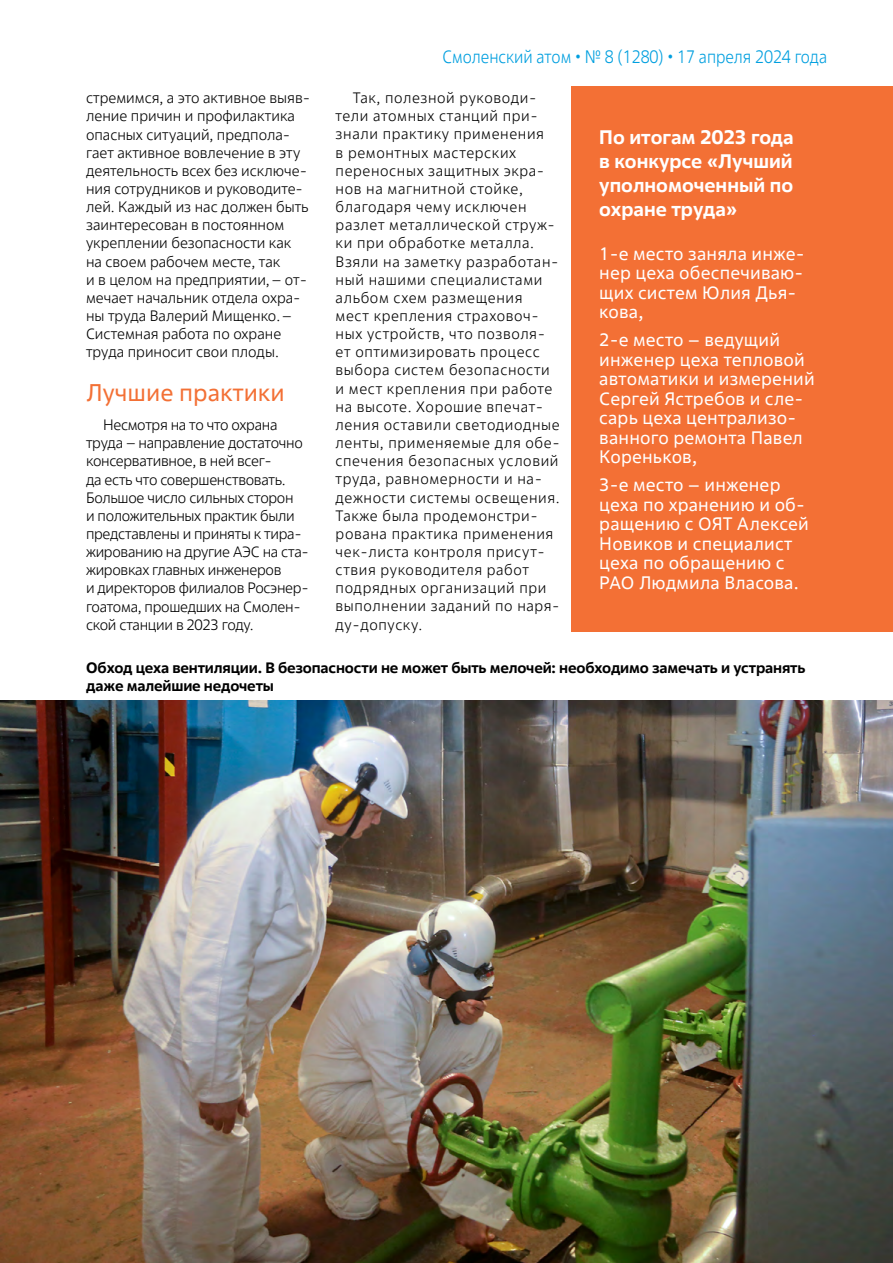
<style>
.page{position:relative;width:893px;height:1263px;background:#fff}
.page>*{position:absolute;margin:0;border:0;box-sizing:border-box;transform-origin:0 0}
.t1{font:24px "Rosatom";color:#f37035}
.t2{font:700 19.5px/24px "Rosatom";color:#fff;text-align:justify}
.t3{font:18px/19.5px "Rosatom";letter-spacing:.01em;color:#fff}
.t4{font:300 18px "Rosatom";color:#009fdf;scale:.9 1}
.t5{font:300 15px/18.1px "Rosatom";letter-spacing:.025em;color:#000}
.t6{font:300 15px/18.1px "Rosatom";color:#000}
.t7{font:300 15px/18.1px "Rosatom";letter-spacing:-.02em;color:#000}
.t8{font:700 15px/18px "Rosatom";letter-spacing:-.01em;color:#000}
</style>
<div class="page">
<img style="left:0;top:700px;width:893px;height:563px">
<div style="left:571px;top:86px;width:322px;height:545px;background:#f37035"></div>
<p class="t6" style="left:86px;top:89px;width:226px">стремимся, а это активное выяв&shy;ление причин и профилактика опасных ситуаций, предпола&shy;гает активное вовлечение в эту деятельность всех без исключе&shy;ния сотрудников и руководите&shy;лей. Каждый из нас должен быть заинтересован в постоянном укреплении безопасности как на своем рабочем месте, так<br>и в целом на предприятии,– от&shy;мечает начальник отдела охра&shy;ны труда Валерий Мищенко.–<br>Системная работа по охране труда приносит свои плоды.</p>
<h1 class="t1" style="left:86px;top:378px;width:200px">Лучшие практики</h1>
<p class="t7" style="left:86px;top:416px;width:224px;text-indent:17px">Несмотря на то что охрана труда – направление достаточно консервативное, в ней всег-<br>да есть что совершенствовать.<br>Большое число сильных сторон<br>и положительных практик были представлены и приняты к тира&shy;жированию на другие АЭС на ста&shy;жировках главных инженеров<br>и директоров филиалов Росэнер&shy;гоатома, прошедших на Смолен&shy;ской станции в 2023 году.</p>
<p class="t4" style="left:442px;top:45px;width:429px">Смоленский атом • № 8 (1280) • 17 апреля 2024 года</p>
<p class="t5" style="left:336px;top:89px;width:226px;text-indent:17px">Так, полезной руководи&shy;тели атомных станций при&shy;знали практику применения<br>в ремонтных мастерских переносных защитных экра&shy;нов на магнитной стойке, благодаря чему исключен разлет металлической струж&shy;ки при обработке металла.<br>Взяли на заметку разработан&shy;ный нашими специалистами альбом схем размещения<br>мест крепления страховоч&shy;ных устройств, что позволя&shy;ет оптимизировать процесс выбора систем безопасности и мест крепления при работе на высоте. Хорошие впечат&shy;ления оставили светодиодные ленты, применяемые для обе&shy;спечения безопасных условий труда, равномерности и на&shy;дежности системы освещения.<br>Также была продемонстри&shy;рована практика применения чек-листа контроля присут&shy;ствия руководителя работ подрядных организаций при выполнении заданий по наря&shy;ду-допуску.</p>
<h2 class="t2" style="left:599px;top:125px;width:196px">По итогам 2023 года в конкурсе «Лучший уполномоченный по охране труда»</h2>
<p class="t3" style="left:599px;top:244px;width:207px">1-е место заняла инже&shy;нер цеха обеспечиваю&shy;щих систем Юлия Дья&shy;кова,</p>
<p class="t3" style="left:599px;top:330px;width:217px">2-е место – ведущий инженер цеха тепловой автоматики и измерений<br>Сергей Ястребов и сле&shy;сарь цеха централизо&shy;ванного ремонта Павел<br>Кореньков,</p>
<p class="t3" style="left:599px;top:475px;width:211px">3-е место – инженер цеха по хранению и об&shy;ращению с ОЯТ Алексей<br>Новиков и специалист цеха по обращению с<br>РАО Людмила Власова.</p>
<p class="t8" style="left:86px;top:658px;width:721px">Обход цеха вентиляции. В безопасности не может быть мелочей: необходимо замечать и устранять даже малейшие недочеты</p>
</div>
